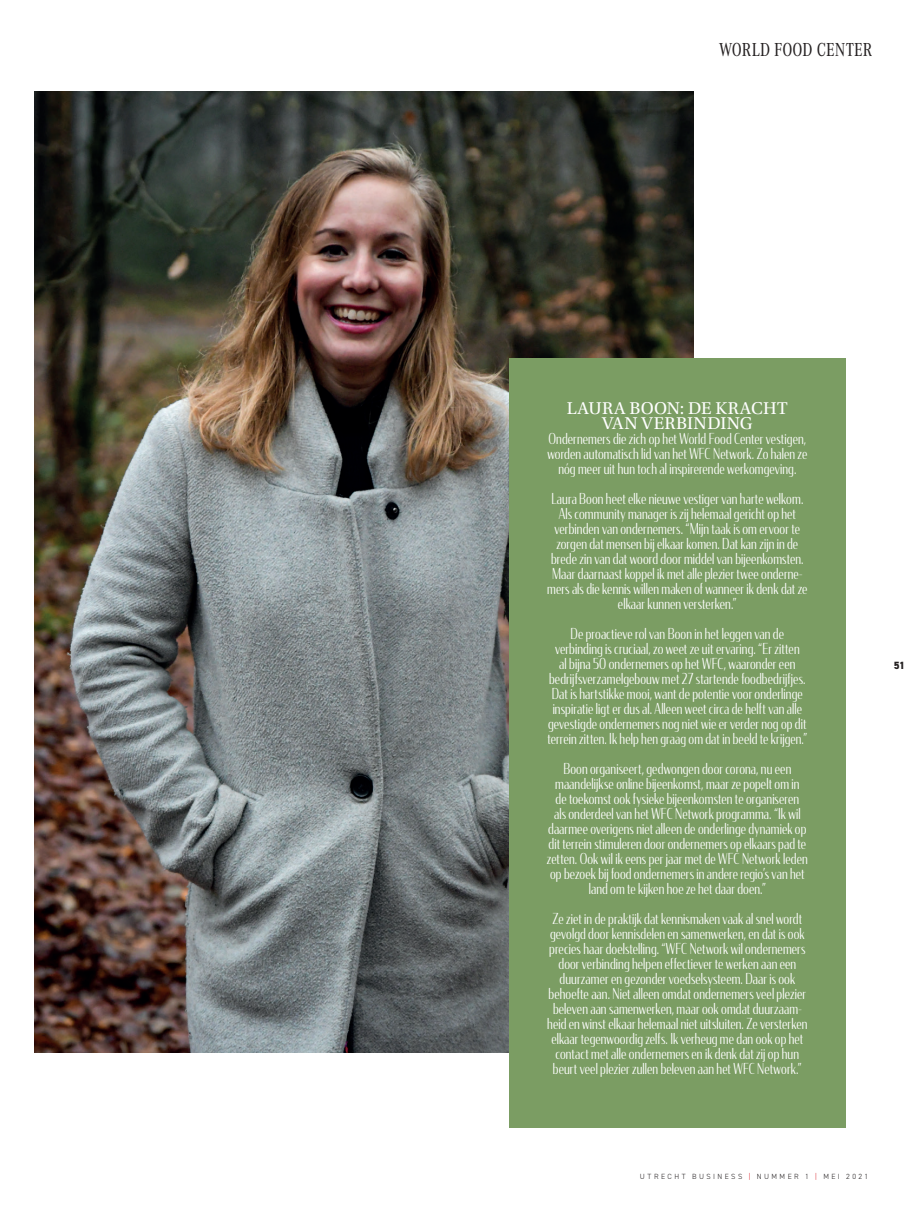
<style>
.page{position:relative;width:915px;height:1212px;background:#fff}
.page>*{position:absolute;margin:0;border:0;box-sizing:border-box;transform-origin:0 0}
.t1{font:19.5px "Corporate A Cond Pro";color:#231f20}
.t2{font:18px/15px "Utopia Std";letter-spacing:.02em;color:#fff;text-align:center}
.t3{font:300 15px/15px "Condor Cond";letter-spacing:.01em;color:#fff;text-align:center;scale:.95 1}
.t4{font:800 10.5px "DIN2014";color:#231f20}
.t5{font:300 7.5px "DIN2014";letter-spacing:.325em;color:#231f20}
.s1{color:#d81c23}
</style>
<div class="page">
<img style="left:34px;top:91px;width:659px;height:961px">
<div style="left:509px;top:359px;width:336px;height:769px;background:#7b9d63"></div>
<h1 class="t1" style="left:718px;top:36px;width:155px">WORLD FOOD CENTER</h1>
<p class="t2" style="left:566px;top:401px;width:222px">LAURA BOON: DE KRACHT<br>VAN VERBINDING</p>
<p class="t3" style="left:547px;top:431px;width:275px">Ondernemers die zich op het World Food Center vestigen, worden automatisch lid van het WFC Network. Zo halen ze nóg meer uit hun toch al inspirerende werkomgeving.</p>
<p class="t3" style="left:547px;top:491px;width:275px">Laura Boon heet elke nieuwe vestiger van harte welkom.<br>Als community manager is zij helemaal gericht op het verbinden van ondernemers. “Mijn taak is om ervoor te zorgen dat mensen bij elkaar komen. Dat kan zijn in de brede zin van dat woord door middel van bijeenkomsten.<br>Maar daarnaast koppel ik met alle plezier twee onderne&shy;mers als die kennis willen maken of wanneer ik denk dat ze elkaar kunnen versterken.”</p>
<p class="t3" style="left:547px;top:626px;width:275px">De proactieve rol van Boon in het leggen van de verbinding is cruciaal, zo weet ze uit ervaring. “Er zitten<br>al bijna 50 ondernemers op het WFC, waaronder een bedrijfsverzamelgebouw met 27 startende foodbedrijfjes.<br>Dat is hartstikke mooi, want de potentie voor onderlinge inspiratie ligt er dus al. Alleen weet circa de helft van alle gevestigde ondernemers nog niet wie er verder nog op dit terrein zitten. Ik help hen graag om dat in beeld te krijgen.”</p>
<p class="t3" style="left:546px;top:761px;width:276px">Boon organiseert, gedwongen door corona, nu een maandelijkse online bijeenkomst, maar ze popelt om in<br>de toekomst ook fysieke bijeenkomsten te organiseren<br>als onderdeel van het WFC Network programma. “Ik wil daarmee overigens niet alleen de onderlinge dynamiek op dit terrein stimuleren door ondernemers op elkaars pad te zetten. Ook wil ik eens per jaar met de WFC Network leden op bezoek bij food ondernemers in andere regio’s van het land om te kijken hoe ze het daar doen.”</p>
<p class="t3" style="left:547px;top:911px;width:275px">Ze ziet in de praktijk dat kennismaken vaak al snel wordt gevolgd door kennisdelen en samenwerken, en dat is ook precies haar doelstelling. “WFC Network wil ondernemers door verbinding helpen effectiever te werken aan een duurzamer en gezonder voedselsysteem. Daar is ook behoefte aan. Niet alleen omdat ondernemers veel plezier beleven aan samenwerken, maar ook omdat duurzaam&shy;heid en winst elkaar helemaal niet uitsluiten. Ze versterken elkaar tegenwoordig zelfs. Ik verheug me dan ook op het contact met alle ondernemers en ik denk dat zij op hun beurt veel plezier zullen beleven aan het WFC Network.”</p>
<p class="t4" style="left:893px;top:658px;width:13px">51</p>
<p class="t5" style="left:639px;top:1172px;width:230px">UTRECHT BUSINESS <span class="s1">|</span> NUMMER 1 <span class="s1">|</span> MEI 2021</p>
</div>
